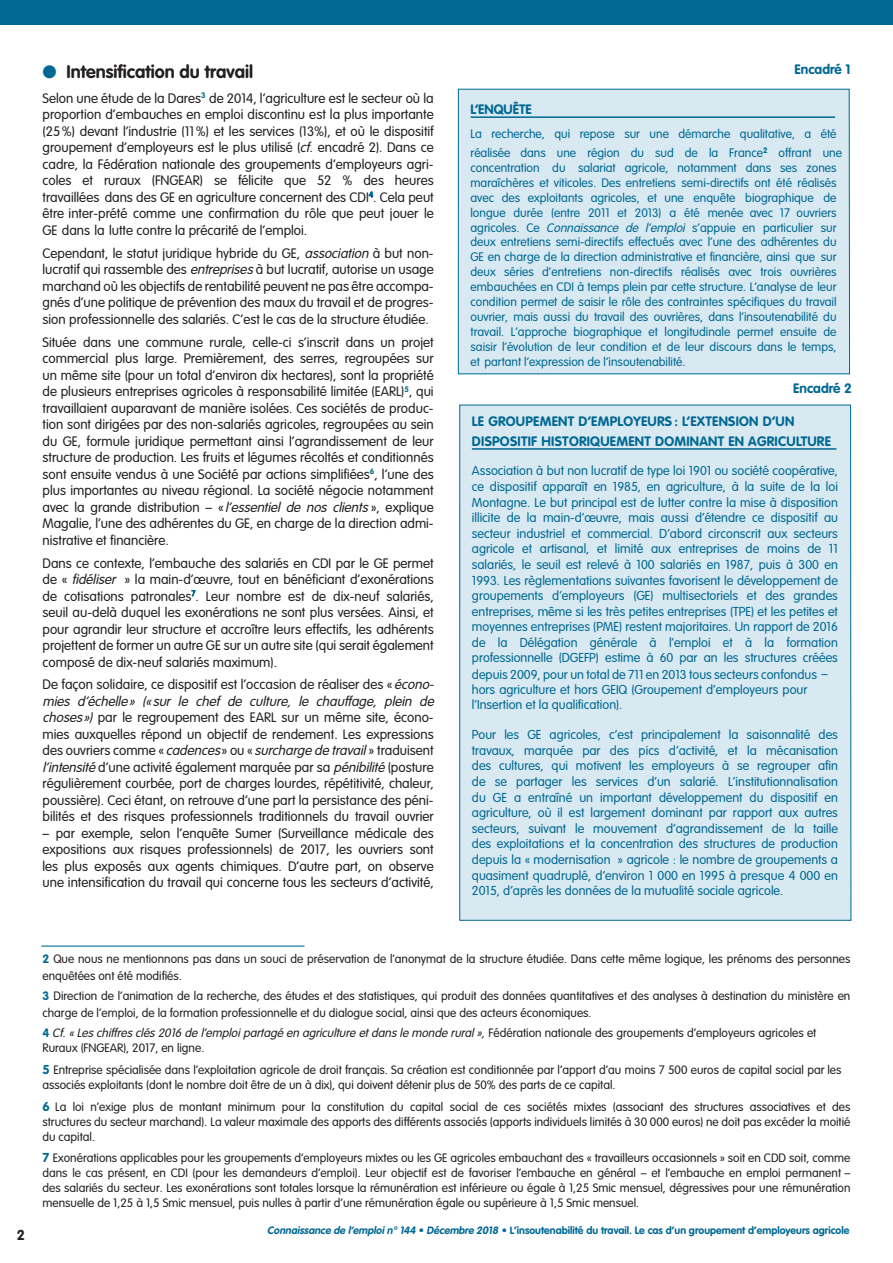
<style>
.page{position:relative;width:893px;height:1263px;background:#fff}
.page>*{position:absolute;margin:0;border:0;box-sizing:border-box;transform-origin:0 0}
.Inter{font:700 18px "VAG Rounded";color:#231f20}
.t1{font:700 14.25px "VAG Rounded";color:#231f20}
.t2{font:300 13.5px/16.5px "VAG Rounded";color:#231f20;text-align:justify}
.Titre_encadre{font:700 13.5px/19.8px "VAG Rounded";letter-spacing:.02em;color:#006893}
.Titre_encadre-2{font:700 13.5px "VAG Rounded";color:#006893}
.encadre{font:300 12.75px/15.6px "VAG Rounded";color:#006893;text-align:justify}
.encadre-2{font:300 12.15px/14.9px "VAG Rounded";color:#006893}
.encadre-3{font:300 12px/15px "VAG Rounded";color:#231f20}
.t3{font:700 10.5px "VAG Rounded";color:#006893}
.s1{color:#006893}
.s2{font-style:italic}
.s3{font-weight:700;color:#006893}
.s4{font-weight:700;font-size:12.75px;color:#006893}
</style>
<div class="page">
<div style="left:0;top:0;width:893px;height:24px;background:#006893"></div>
<div style="left:458px;top:89px;width:391px;height:285px;background:#d8e9f1"></div>
<div style="left:458px;top:89px;width:392px;height:285px;border:1px solid #006893"></div>
<hr style="left:470px;top:116px;width:365px;height:2px;background:#006893">
<div style="left:460px;top:405px;width:391px;height:515px;background:#d8e9f1"></div>
<hr style="left:472px;top:448px;width:364px;height:2px;background:#006893">
<hr style="left:41px;top:945px;width:264px;height:2px;background:#006893">
<p class="Inter" style="left:43px;top:61px;width:212px"><span class="s1">●</span> Intensification du travail</p>
<p class="t2" style="left:43px;top:90px;width:393px">Selon une étude de la Dares<sup>3</sup> de 2014, l’agriculture est le secteur où la proportion d’embauches en emploi discontinu est la plus importante (25 %) devant l’industrie (11 %) et les services (13%), et où le dispositif groupement d’employeurs est le plus utilisé (<span class="s2">cf.</span> encadré 2). Dans ce cadre, la Fédération nationale des groupements d’employeurs agri&shy;coles et ruraux (FNGEAR) se félicite que 52 % des heures travaillées dans des GE en agriculture concernent des CDI<sup>4</sup>. Cela peut être inter-prété comme une confirmation du rôle que peut jouer le GE dans la lutte contre la précarité de l’emploi.</p>
<p class="t2" style="left:43px;top:245px;width:393px">Cependant, le statut juridique hybride du GE, <span class="s2">association</span> à but non&shy;lucratif qui rassemble des <span class="s2">entreprises</span>à but lucratif, autorise un usage marchand où les objectifs de rentabilité peuvent ne pas être accompa&shy;gnés d’une politique de prévention des maux du travail et de progres&shy;sion professionnelle des salariés. C’est le cas de la structure étudiée.</p>
<p class="t2" style="left:43px;top:334px;width:393px">Située dans une commune rurale, celle-ci s’inscrit dans un projet commercial plus large. Premièrement, des serres, regroupées sur un même site (pour un total d’environ dix hectares), sont la propriété de plusieurs entreprises agricoles à responsabilité limitée (EARL)<sup>5</sup>, qui travaillaient auparavant de manière isolées. Ces sociétés de produc&shy;tion sont dirigées par des non-salariés agricoles, regroupées au sein du GE, formule juridique permettant ainsi l’agrandissement de leur structure de production. Les fruits et légumes récoltés et conditionnés sont ensuite vendus à une Société par actions simplifiées<sup>6</sup>, l’une des plus importantes au niveau régional. La société négocie notamment avec la grande distribution – « <span class="s2">l’essentiel de nos clients</span>», explique Magalie, l’une des adhérentes du GE, en charge de la direction admi&shy;nistrative et financière.</p>
<p class="t2" style="left:43px;top:554px;width:393px">Dans ce contexte, l’embauche des salariés en CDI par le GE permet de « <span class="s2">fidéliser</span> » la main-d’œuvre, tout en bénéficiant d’exonérations de cotisations patronales<sup>7</sup>. Leur nombre est de dix-neuf salariés, seuil au-delà duquel les exonérations ne sont plus versées. Ainsi, et pour agrandir leur structure et accroître leurs effectifs, les adhérents projettent de former un autre GE sur un autre site (qui serait également composé de dix-neuf salariés maximum).</p>
<p class="t2" style="left:43px;top:676px;width:396px;text-align:left">De façon solidaire, ce dispositif est l’occasion de réaliser des «<span class="s2">écono&shy;mies d’échelle» (« sur le chef de culture, le chauffage, plein de choses»)</span> par le regroupement des EARL sur un même site, écono&shy;mies auxquelles répond un objectif de rendement. Les expressions des ouvriers comme « <span class="s2">cadences</span>» ou « <span class="s2">surcharge de travail</span>» traduisent <span class="s2">l’intensité</span> d’une activité également marquée par sa <span class="s2">pénibilité</span> (posture régulièrement courbée, port de charges lourdes, répétitivité, chaleur, poussière). Ceci étant, on retrouve d’une part la persistance des péni&shy;bilités et des risques professionnels traditionnels du travail ouvrier</p>
<p class="t2" style="left:43px;top:825px;width:393px">– par exemple, selon l’enquête Sumer (Surveillance médicale des expositions aux risques professionnels) de 2017, les ouvriers sont les plus exposés aux agents chimiques. D’autre part, on observe une intensification du travail qui concerne tous les secteurs d’activité,</p>
<p class="Titre_encadre-2" style="left:795px;top:62px;width:57px">Encadré 1</p>
<p class="Titre_encadre-2" style="left:470px;top:102px;width:63px">L’ENQUÊTE</p>
<p class="encadre-2" style="left:470px;top:125px;width:373px;line-height:18.3px">La recherche, qui repose sur une démarche qualitative, a été réalisée dans une région du sud de la France<sup>2</sup> offrant une</p>
<p class="encadre-2" style="left:470px;top:160px;width:368px;text-align:justify">concentration du salariat agricole, notamment dans ses zones maraîchères et viticoles. Des entretiens semi-directifs ont été réalisés avec des exploitants agricoles, et une enquête biographique de longue durée (entre 2011 et 2013) a été menée avec 17 ouvriers agricoles. Ce <span class="s2">Connaissance de l’emploi</span> s’appuie en particulier sur deux entretiens semi-directifs effectués avec l’une des adhérentes du GE en charge de la direction administrative et financière, ainsi que sur deux séries d’entretiens non-directifs réalisés avec trois ouvrières embauchées en CDI à temps plein par cette structure. L’analyse de leur condition permet de saisir le rôle des contraintes spécifiques du travail ouvrier, mais aussi du travail des ouvrières, dans l’insoutenabilité du travail. L’approche biographique et longitudinale permet ensuite de saisir l’évolution de leur condition et de leur discours dans le temps, et partant l’expression de l’insoutenabilité.</p>
<p class="Titre_encadre-2" style="left:793px;top:381px;width:60px">Encadré 2</p>
<p class="Titre_encadre" style="left:472px;top:411px;width:361px">LE GROUPEMENT D’EMPLOYEURS : L’EXTENSION D’UN<br>DISPOSITIF HISTORIQUEMENT DOMINANT EN AGRICULTURE</p>
<p class="encadre" style="left:472px;top:463px;width:368px">Association à but non lucratif de type loi 1901 ou société coopérative, ce dispositif apparaît en 1985, en agriculture, à la suite de la loi Montagne. Le but principal est de lutter contre la mise à disposition illicite de la main-d’œuvre, mais aussi d’étendre ce dispositif au secteur industriel et commercial. D’abord circonscrit aux secteurs agricole et artisanal, et limité aux entreprises de moins de 11 salariés, le seuil est relevé à 100 salariés en 1987, puis à 300 en 1993. Les règlementations suivantes favorisent le développement de groupements d’employeurs (GE) multisectoriels et des grandes entreprises, même si les très petites entreprises (TPE) et les petites et moyennes entreprises (PME) restent majoritaires. Un rapport de 2016 de la Délégation générale à l’emploi et à la formation professionnelle (DGEFP) estime à 60 par an les structures créées depuis 2009, pour un total de 711 en 2013 tous secteurs confondus –</p>
<p class="encadre" style="left:472px;top:682px;width:337px;line-height:14.9px">hors agriculture et hors GEIQ (Groupement d’employeurs pour l’Insertion et la qualification).</p>
<p class="encadre" style="left:472px;top:727px;width:368px">Pour les GE agricoles, c’est principalement la saisonnalité des travaux, marquée par des pics d’activité, et la mécanisation des cultures, qui motivent les employeurs à se regrouper afin de se partager les services d’un salarié. L’institutionnalisation du GE a entraîné un important développement du dispositif en agriculture, où il est largement dominant par rapport aux autres secteurs, suivant le mouvement d’agrandissement de la taille des exploitations et la concentration des structures de production depuis la « modernisation » agricole : le nombre de groupements a quasiment quadruplé, d’environ 1 000 en 1995 à presque 4 000 en 2015, d’après les données de la mutualité sociale agricole.</p>
<p class="encadre-3" style="left:43px;top:950px;width:809px;line-height:16.5px"><span class="s3">2</span> Que nous ne mentionnons pas dans un souci de préservation de l’anonymat de la structure étudiée. Dans cette même logique, les prénoms des personnes enquêtées ont été modifiés.</p>
<p class="encadre-3" style="left:43px;top:988px;width:809px;line-height:16.5px"><span class="s3">3</span> Direction de l’animation de la recherche, des études et des statistiques, qui produit des données quantitatives et des analyses à destination du ministère en charge de l’emploi, de la formation professionnelle et du dialogue social, ainsi que des acteurs économiques.</p>
<p class="encadre-3" style="left:43px;top:1025px;width:775px"><span class="s3">4</span> <span class="s2">Cf.«Leschiffresclés2016 de l’emploipartagé en agriculture etdansle monde rural»,</span> F é d é r a t i o n n a t i o n a l e d e s g r o u p e m e n ts d ’ e m p l o y e u rs a g r i c o l e s e t<br>Ruraux (FNGEAR), 2017, en ligne.</p>
<p class="encadre-3" style="left:43px;top:1062px;width:800px"><span class="s4">5</span> Entreprise spécialisée dans l’exploitation agricole de droit français. Sa création est conditionnée par l’apport d’au moins 7 500 euros de capital social par les associés exploitants (dont le nombre doit être de un à dix), qui doivent détenir plus de 50% des parts de ce capital.</p>
<p class="encadre-3" style="left:43px;top:1099px;width:809px;text-align:justify"><span class="s4">6</span> La loi n’exige plus de montant minimum pour la constitution du capital social de ces sociétés mixtes (associant des structures associatives et des structures du secteur marchand). La valeur maximale des apports des différents associés (apports individuels limités à 30 000 euros) ne doit pas excéder la moitié du capital.</p>
<p class="encadre-3" style="left:43px;top:1150px;width:809px;text-align:justify"><span class="s4">7</span> Exonérations applicables pour les groupements d’employeurs mixtes ou les GE agricoles embauchant des « travailleurs occasionnels » soit en CDD soit, comme dans le cas présent, en CDI (pour les demandeurs d’emploi). Leur objectif est de favoriser l’embauche en général – et l’embauche en emploi permanent – des salariés du secteur. Les exonérations sont totales lorsque la rémunération est inférieure ou égale à 1,25 Smic mensuel, dégressives pour une rémunération mensuelle de 1,25 à 1,5 Smic mensuel, puis nulles à partir d’une rémunération égale ou supérieure à 1,5 Smic mensuel.</p>
<p class="t1" style="left:17px;top:1227px;width:10px">2</p>
<p class="t3" style="left:267px;top:1224px;width:584px"><span class="s2">Connaissance de l’emploi n° 144</span> • <span class="s2">Décembre 2018</span> • L’insoutenabilité du travail. Le cas d’un groupement d’employeurs agricole</p>
</div>
